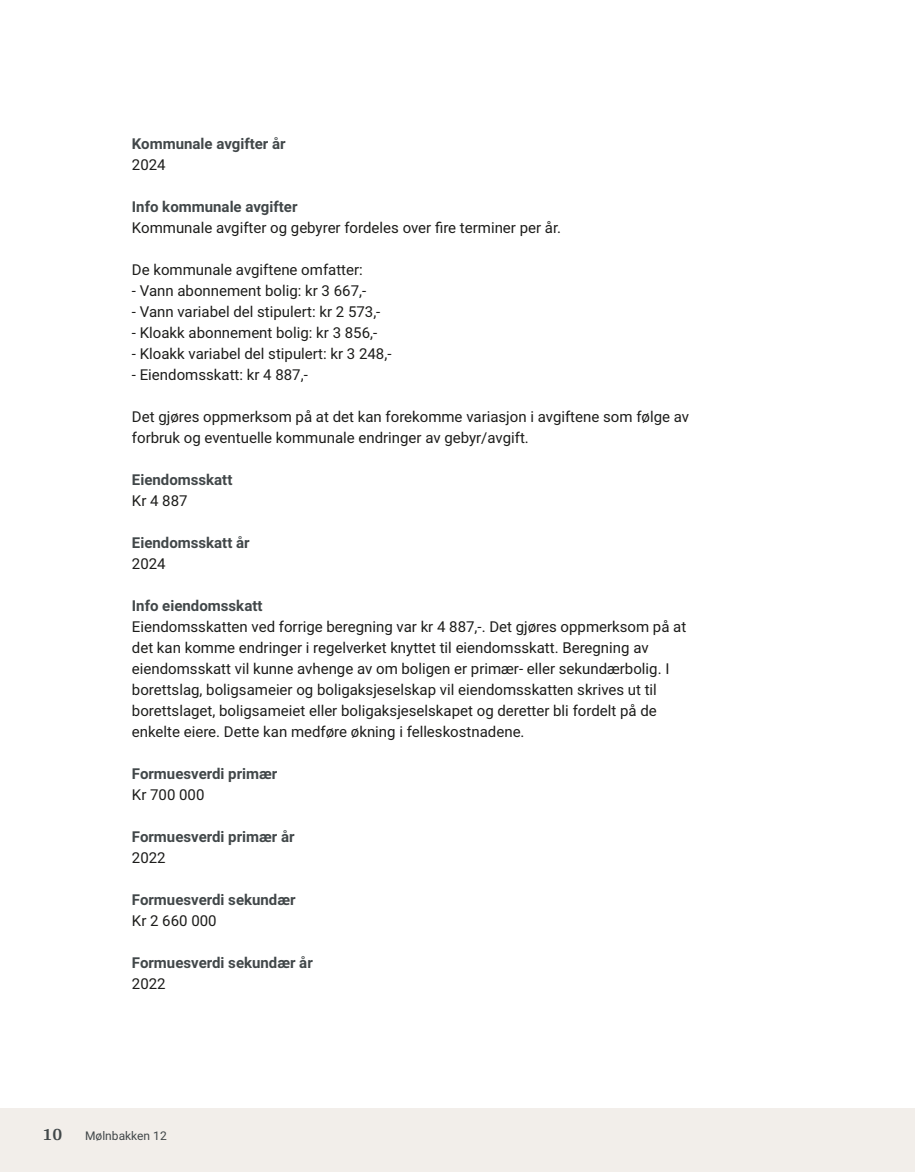
<style>
.page{position:relative;width:915px;height:1172px;background:#fff}
.page>*{position:absolute;margin:0;border:0;box-sizing:border-box;transform-origin:0 0}
.t1{font:700 18px "Arya";color:#414749}
.t2{font:15px/21px "Roboto Vitec";color:#1d1d1b}
.t3{font:700 15px "Roboto Vitec";color:#414749}
.t4{font:12px "Roboto Vitec";color:#414749}
</style>
<div class="page">
<div style="left:0;top:1108px;width:914px;height:64px;background:#f2eeea"></div>
<p class="t3" style="left:132px;top:133px;width:155px">Kommunale avgifter år</p>
<p class="t2" style="left:132px;top:153px;width:35px">2024</p>
<p class="t3" style="left:132px;top:196px;width:167px">Info kommunale avgifter</p>
<p class="t2" style="left:132px;top:216px;width:430px">Kommunale avgifter og gebyrer fordeles over fire terminer per år.</p>
<p class="t2" style="left:132px;top:258px;width:261px">De kommunale avgiftene omfatter:<br>‑ Vann abonnement bolig: kr 3 667,‑<br>‑ Vann variabel del stipulert: kr 2 573,‑<br>‑ Kloakk abonnement bolig: kr 3 856,‑<br>‑ Kloakk variabel del stipulert: kr 3 248,‑ ‑ Eiendomsskatt: kr 4 887,‑</p>
<p class="t2" style="left:132px;top:405px;width:558px">Det gjøres oppmerksom på at det kan forekomme variasjon i avgiftene som følge av forbruk og eventuelle kommunale endringer av gebyr/avgift.</p>
<p class="t3" style="left:132px;top:469px;width:102px">Eiendomsskatt</p>
<p class="t2" style="left:132px;top:489px;width:57px">Kr 4 887</p>
<p class="t3" style="left:132px;top:532px;width:119px">Eiendomsskatt år</p>
<p class="t2" style="left:132px;top:552px;width:35px">2024</p>
<p class="t3" style="left:132px;top:595px;width:132px">Info eiendomsskatt</p>
<p class="t2" style="left:132px;top:615px;width:555px">Eiendomsskatten ved forrige beregning var kr 4 887,‑. Det gjøres oppmerksom på at det kan komme endringer i regelverket knyttet til eiendomsskatt. Beregning av eiendomsskatt vil kunne avhenge av om boligen er primær‑ eller sekundærbolig. I borettslag, boligsameier og boligaksjeselskap vil eiendomsskatten skrives ut til borettslaget, boligsameiet eller boligaksjeselskapet og deretter bli fordelt på de enkelte eiere. Dette kan medføre økning i felleskostnadene.</p>
<p class="t3" style="left:132px;top:763px;width:147px">Formuesverdi primær</p>
<p class="t2" style="left:132px;top:783px;width:74px">Kr 700 000</p>
<p class="t3" style="left:132px;top:826px;width:164px">Formuesverdi primær år</p>
<p class="t2" style="left:132px;top:846px;width:35px">2022</p>
<p class="t3" style="left:132px;top:889px;width:165px">Formuesverdi sekundær</p>
<p class="t2" style="left:132px;top:909px;width:86px">Kr 2 660 000</p>
<p class="t3" style="left:132px;top:952px;width:182px">Formuesverdi sekundær år</p>
<p class="t2" style="left:132px;top:972px;width:35px">2022</p>
<p class="t1" style="left:43px;top:1123px;width:21px">10</p>
<p class="t4" style="left:85px;top:1127px;width:83px">Mølnbakken 12</p>
</div>
